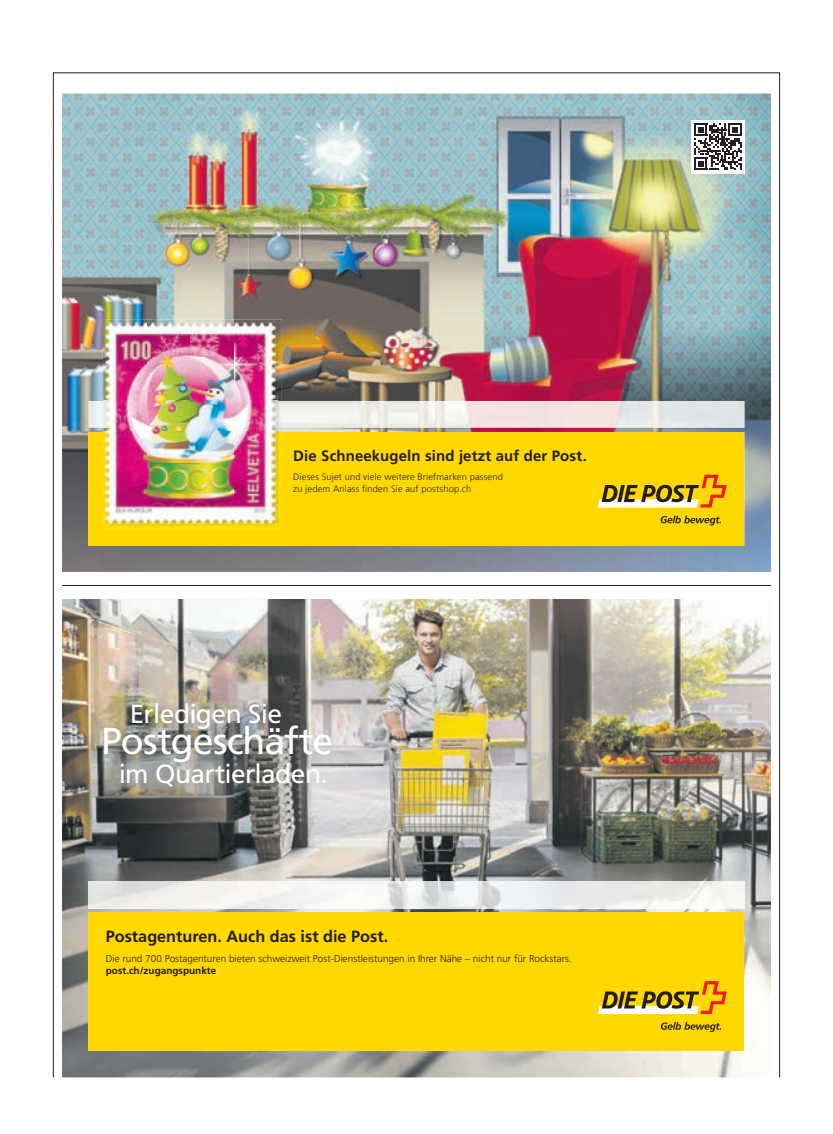
<style>
.page{position:relative;width:833px;height:1134px;background:#fff}
.page>*{position:absolute;margin:0;border:0;box-sizing:border-box;transform-origin:0 0}
.t1{font:37.5px "Frutiger LT Std";letter-spacing:-.025em;color:#fff}
.t2{font:26.38px "Frutiger LT Std";letter-spacing:-.025em;color:#fff}
.t3{font:700 16.25px "Frutiger LT Std";color:#231f20}
.t4{font:700 15px "Frutiger LT Com";letter-spacing:.005em;color:#231f20}
.t5{font:300 10px "Frutiger LT Std";color:#231f20}
.t6{font:700 10px "Frutiger LT Std";color:#231f20}
.t7{font:300 9.38px/12.2px "Frutiger LT Com";letter-spacing:.015em;color:#231f20}
</style>
<div class="page">
<hr style="left:62px;top:585px;width:709px;height:1px;background:#231f20">
<img style="left:62px;top:94px;width:709px;height:478px">
<div style="left:691px;top:120px;width:53px;height:53px;background:#fff"></div>
<svg style="left:694px;top:123px;width:47px;height:47px"></svg>
<div style="left:89px;top:432px;width:655px;height:113px;background:#ffd801"></div>
<img style="left:89px;top:401px;width:655px;height:27px">
<svg style="left:598px;top:475px;width:128px;height:32px"></svg>
<svg style="left:660px;top:516px;width:61px;height:9px"></svg>
<img style="left:103px;top:320px;width:179px;height:202px">
<img style="left:103px;top:401px;width:179px;height:27px">
<img style="left:104px;top:320px;width:174px;height:206px">
<img style="left:104px;top:401px;width:174px;height:27px">
<img style="left:62px;top:599px;width:709px;height:478px">
<div style="left:89px;top:913px;width:655px;height:138px;background:#ffd801"></div>
<img style="left:89px;top:882px;width:655px;height:26px">
<svg style="left:598px;top:981px;width:129px;height:33px"></svg>
<svg style="left:661px;top:1022px;width:60px;height:10px"></svg>
<h3 class="t4" style="left:293px;top:447px;width:295px">Die Schneekugeln sind jetzt auf der Post.</h3>
<p class="t7" style="left:293px;top:471px;width:211px">Dieses Sujet und viele weitere Briefmarken passend zu jedem Anlass finden Sie auf postshop.ch</p>
<h2 class="t2" style="left:130px;top:698px;width:153px">Erledigen Sie</h2>
<h1 class="t1" style="left:101px;top:719px;width:233px">Postgeschäfte</h1>
<h2 class="t2" style="left:119px;top:758px;width:211px">im Quartierladen.</h2>
<h3 class="t3" style="left:106px;top:926px;width:284px">Postagenturen. Auch das ist die Post.</h3>
<p class="t5" style="left:106px;top:952px;width:467px">Die rund 700 Postagenturen bieten schweizweit Post-Dienstleistungen in Ihrer Nähe – nicht nur für Rockstars.</p>
<p class="t6" style="left:106px;top:965px;width:112px">post.ch/zugangspunkte</p>
</div>
